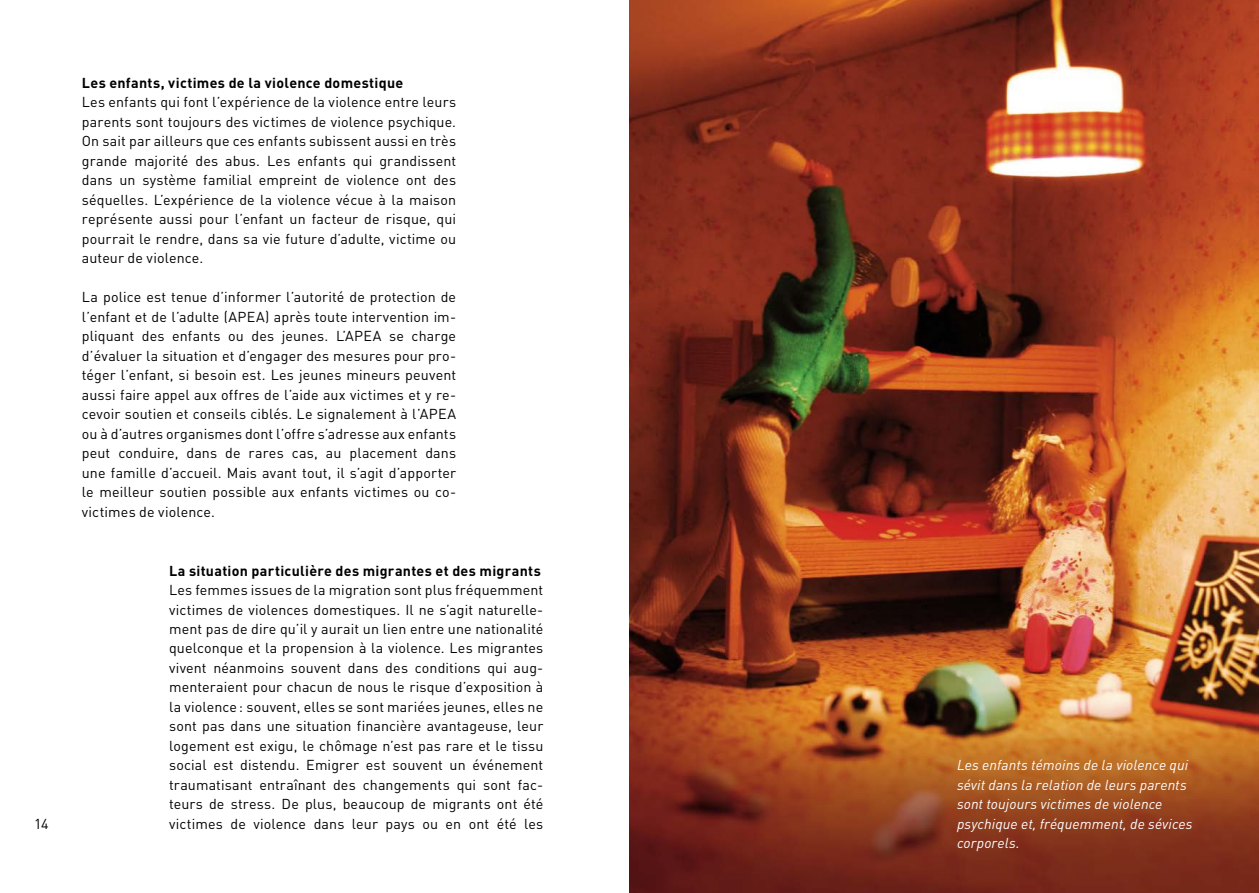
<style>
.page{position:relative;width:1259px;height:893px;background:#fff}
.page>*{position:absolute;margin:0;border:0;box-sizing:border-box;transform-origin:0 0}
.t1{font:14.25px/19.5px "DIN Weber";letter-spacing:.01em;color:#000}
.t2{font:italic 14.25px/19.5px "DIN Weber";letter-spacing:.005em;color:#fff}
.t3{font:700 14.25px "DIN Weber";letter-spacing:.02em;color:#000}
</style>
<div class="page">
<img style="left:629px;top:0;width:630px;height:893px">
<p class="t1" style="left:34px;top:814px;width:16px">14</p>
<p class="t3" style="left:82px;top:73px;width:323px">Les enfants, victimes de la violence domestique</p>
<p class="t1" style="left:82px;top:92px;width:376px;text-align:justify">Les enfants qui font l’expérience de la violence entre leurs parents sont toujours des victimes de violence psychique.<br>On sait par ailleurs que ces enfants subissent aussi en très grande majorité des abus. Les enfants qui grandissent dans un système familial empreint de violence ont des séquelles. L’expérience de la violence vécue à la maison représente aussi pour l’enfant un facteur de risque, qui pourrait le rendre, dans sa vie future d’adulte, victime ou auteur de violence.</p>
<p class="t1" style="left:82px;top:287px;width:376px">La police est tenue d’informer l’autorité de protection de l’enfant et de l’adulte (APEA) après toute intervention im&shy;pliquant des enfants ou des jeunes. L’APEA se charge d’évaluer la situation et d’engager des mesures pour pro&shy;téger l’enfant, si besoin est. Les jeunes mineurs peuvent aussi faire appel aux offres de l’aide aux victimes et y re&shy;cevoir soutien et conseils ciblés. Le signalement à l’APEA ou à d’autres organismes dont l’offre s’adresse aux enfants peut conduire, dans de rares cas, au placement dans une famille d’accueil. Mais avant tout, il s’agit d’apporter le meilleur soutien possible aux enfants victimes ou co&shy;victimes de violence.</p>
<p class="t3" style="left:169px;top:561px;width:373px">La situation particulière des migrantes et des migrants</p>
<p class="t1" style="left:169px;top:580px;width:376px">Les femmes issues de la migration sont plus fréquemment victimes de violences domestiques. Il ne s’agit naturelle&shy;ment pas de dire qu’il y aurait un lien entre une nationalité quelconque et la propension à la violence. Les migrantes vivent néanmoins souvent dans des conditions qui aug&shy;menteraient pour chacun de nous le risque d’exposition à la violence: souvent, elles se sont mariées jeunes, elles ne sont pas dans une situation financière avantageuse, leur logement est exigu, le chômage n’est pas rare et le tissu social est distendu. Emigrer est souvent un événement traumatisant entraînant des changements qui sont fac&shy;teurs de stress. De plus, beaucoup de migrants ont été victimes de violence dans leur pays ou en ont été les</p>
<p class="t2" style="left:957px;top:755px;width:237px">Les enfants témoins de la violence qui sévit dans la relation de leurs parents sont toujours victimes de violence psychique et, fréquemment, de sévices corporels.</p>
</div>
